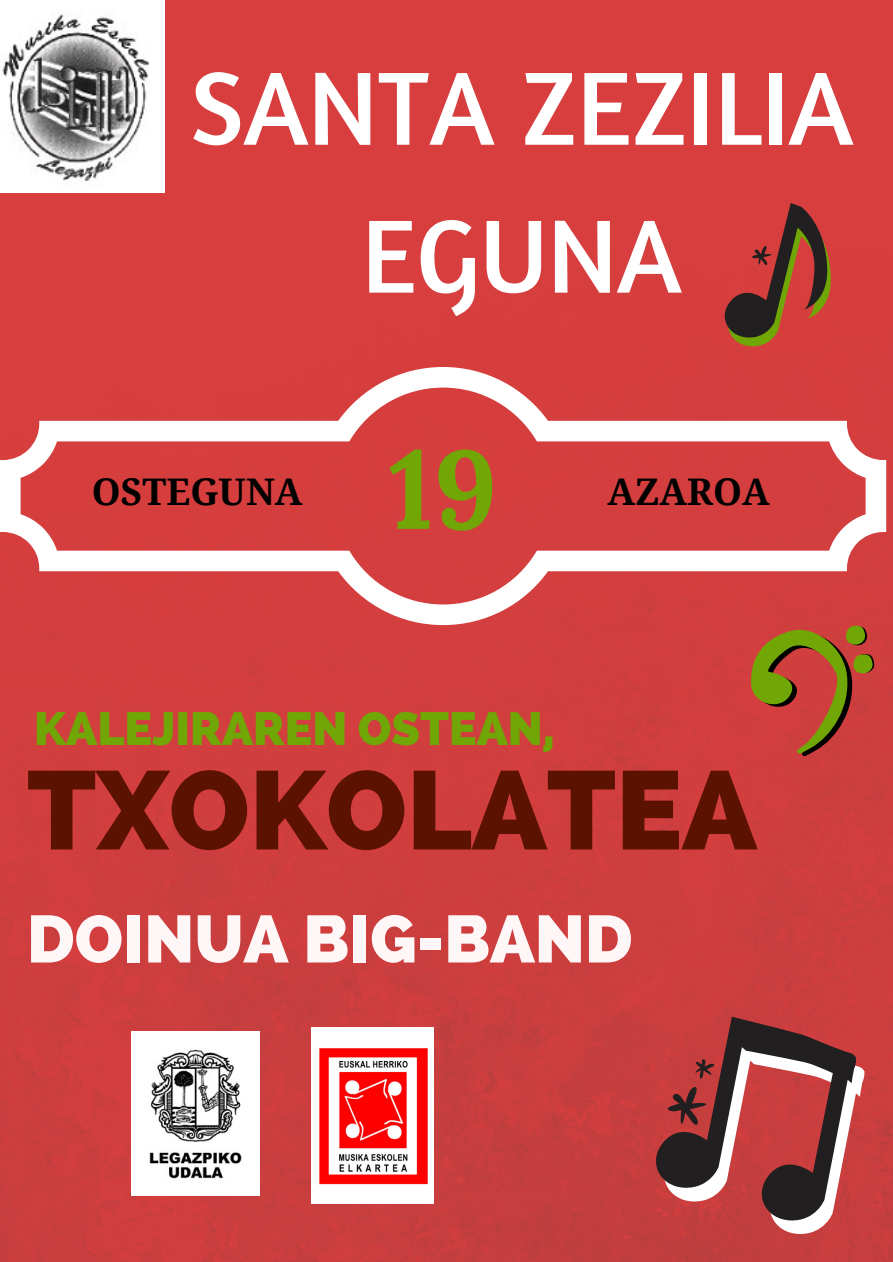
<style>
.page{position:relative;width:893px;height:1262px;background:#fff}
.page>*{position:absolute;margin:0;border:0;box-sizing:border-box;transform-origin:0 0}
.t1{font:800 111px "Raleway";color:#5c1201}
.t2{font:700 110.77px "Lora";color:#70a605}
.t3{font:105.82px/147.9px "Amaranth";color:#fff;text-align:center}
.t4{font:800 66.53px "Raleway";color:#fff7f7}
.t5{font:800 46.35px "Raleway";color:#70a605}
.t6{font:700 36.75px "Droid Serif";color:#000}
</style>
<div class="page">
<img style="left:0;top:0;width:892px;height:1261px">
<svg style="left:0;top:367px;width:886px;height:258px;fill:#d63e3e"></svg>
<svg style="left:724px;top:203px;width:107px;height:144px;background:#993e30"></svg>
<svg style="left:741px;top:619px;width:135px;height:145px;background:#af512d"></svg>
<svg style="left:655px;top:1017px;width:210px;height:218px;background:#9f4c4c"></svg>
<img style="left:0;top:0;width:164px;height:193px">
<img style="left:132px;top:1031px;width:127px;height:164px">
<img style="left:311px;top:1028px;width:123px;height:176px">
<h3 class="t3" style="left:190px;top:32px;width:664px">SANTA ZEZILIA<br>EGUNA</h3>
<p class="t6" style="left:92px;top:471px;width:212px">OSTEGUNA</p>
<h2 class="t2" style="left:388px;top:417px;width:110px">19</h2>
<p class="t6" style="left:607px;top:471px;width:164px">AZAROA</p>
<p class="t5" style="left:34px;top:702px;width:522px">KALEJIRAREN OSTEAN,</p>
<h1 class="t1" style="left:27px;top:745px;width:731px">TXOKOLATEA</h1>
<h3 class="t4" style="left:27px;top:900px;width:607px">DOINUA BIG-BAND</h3>
</div>
